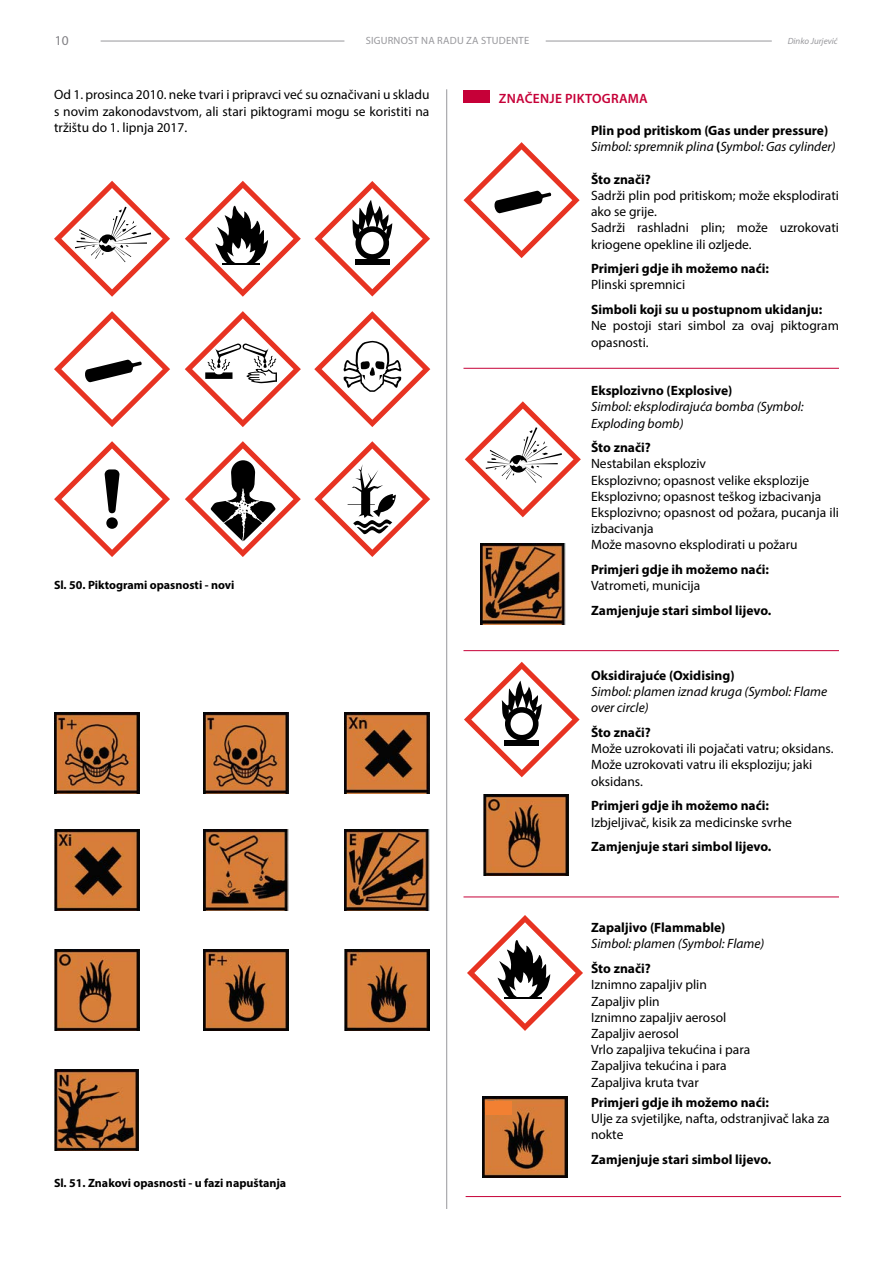
<style>
.page{position:relative;width:893px;height:1263px;background:#fff}
.page>*{position:absolute;margin:0;border:0;box-sizing:border-box;transform-origin:0 0}
.t1{font:13.5px/16.2px "Myriad Pro";color:#000}
.t2{font:700 13.5px "Myriad Pro";color:#000}
.t3{font:italic 13.5px/16.2px "Myriad Pro";color:#000}
.t4{font:600 13.5px "Myriad Pro";color:#c60038}
.t5{font:13.5px "Myriad Pro";color:#818084}
.t6{font:700 12px "Myriad Pro";color:#000}
.t7{font:10.5px "Myriad Pro";letter-spacing:.02em;color:#98989c}
.t8{font:italic 9px "Myriad Pro";color:#98989c}
.s1{font-weight:700;font-style:normal}
</style>
<div class="page">
<hr style="left:546px;top:41px;width:226px;height:1px;background:#98989c">
<hr style="left:446px;top:89px;width:1px;height:1120px;background:#98989c">
<hr style="left:101px;top:41px;width:243px;height:1px;background:#98989c">
<img style="left:55px;top:712px;width:85px;height:81px">
<img style="left:203px;top:712px;width:85px;height:81px">
<img style="left:344px;top:712px;width:85px;height:81px">
<img style="left:55px;top:830px;width:85px;height:81px">
<img style="left:203px;top:830px;width:85px;height:81px">
<img style="left:344px;top:830px;width:85px;height:81px">
<img style="left:55px;top:950px;width:85px;height:80px">
<img style="left:203px;top:950px;width:85px;height:80px">
<img style="left:344px;top:950px;width:85px;height:80px">
<img style="left:54px;top:1069px;width:85px;height:81px">
<svg style="left:54px;top:181px;width:116px;height:116px"></svg>
<svg style="left:185px;top:181px;width:116px;height:116px"></svg>
<hr style="left:222px;top:263px;width:38px;height:2px;background:#000">
<svg style="left:314px;top:181px;width:116px;height:115px"></svg>
<svg style="left:355px;top:226px;width:34px;height:34px"></svg>
<div style="left:361px;top:232px;width:22px;height:22px;background:#fff;border-radius:50%"></div>
<div style="left:355px;top:259px;width:35px;height:6px;background:#000"></div>
<svg style="left:54px;top:311px;width:116px;height:116px"></svg>
<svg style="left:185px;top:311px;width:116px;height:116px"></svg>
<svg style="left:314px;top:311px;width:116px;height:116px"></svg>
<svg style="left:54px;top:441px;width:116px;height:116px"></svg>
<svg style="left:185px;top:441px;width:116px;height:116px"></svg>
<svg style="left:314px;top:441px;width:116px;height:116px"></svg>
<img style="left:480px;top:543px;width:85px;height:81px">
<img style="left:483px;top:795px;width:85px;height:80px">
<img style="left:482px;top:1097px;width:85px;height:81px">
<svg style="left:464px;top:662px;width:116px;height:115px"></svg>
<div style="left:505px;top:707px;width:33px;height:33px;background:#000;border-radius:50%"></div>
<div style="left:511px;top:713px;width:22px;height:22px;background:#fff;border-radius:50%"></div>
<div style="left:504px;top:740px;width:35px;height:6px;background:#000"></div>
<svg style="left:465px;top:401px;width:116px;height:116px"></svg>
<svg style="left:467px;top:915px;width:116px;height:116px"></svg>
<hr style="left:505px;top:997px;width:37px;height:2px;background:#000">
<svg style="left:463px;top:142px;width:117px;height:116px"></svg>
<div style="left:463px;top:90px;width:27px;height:13px;background:#c60038"></div>
<hr style="left:463px;top:368px;width:376px;height:1px;background:#c60038">
<hr style="left:463px;top:897px;width:376px;height:1px;background:#c60038">
<hr style="left:466px;top:1196px;width:375px;height:1px;background:#c60038">
<hr style="left:463px;top:650px;width:376px;height:1px;background:#c60038">
<div style="left:485px;top:1101px;width:26px;height:13px;background:#f28032"></div>
<p class="t5" style="left:55px;top:32px;width:15px">10</p>
<p class="t7" style="left:366px;top:34px;width:165px">Sigurnost na radu za studente</p>
<p class="t8" style="left:788px;top:35px;width:52px">Dinko Jurjević</p>
<p class="t1" style="left:54px;top:87px;width:377px;text-align:justify">Od 1. prosinca 2010. neke tvari i pripravci već su označivani u skladu s novim zakonodavstvom, ali stari piktogrami mogu se koristiti na tržištu do 1. lipnja 2017.</p>
<p class="t6" style="left:54px;top:577px;width:182px">Sl. 50. Piktogrami opasnosti - novi</p>
<p class="t6" style="left:54px;top:1175px;width:234px">Sl. 51. Znakovi opasnosti - u fazi napuštanja</p>
<p class="t4" style="left:499px;top:90px;width:9px">ZNAČENJE</p>
<p class="t4" style="left:565px;top:90px;width:8px">PIKT</p>
<p class="t4" style="left:592px;top:90px;width:20px">OGRAMA</p>
<p class="t3" style="left:591px;top:122px;width:246px"><span class="s1">Plin pod pritiskom (Gas under pressure)<br></span>Simbol: spremnik plina <span class="s1">(</span>Symbol: Gas cylinder)</p>
<p class="t2" style="left:591px;top:170px;width:61px">Što znači?</p>
<p class="t1" style="left:591px;top:187px;width:249px">Sadrži plin pod pritiskom; može eksplodirati ako se grije.<br>Sadrži rashladni plin; može uzrokovati kriogene opekline ili ozljede.</p>
<p class="t2" style="left:591px;top:260px;width:179px">Primjeri gdje ih možemo naći:</p>
<p class="t1" style="left:591px;top:277px;width:96px">Plinski spremnici</p>
<p class="t2" style="left:591px;top:301px;width:233px">Simboli koji su u postupnom ukidanju:</p>
<p class="t1" style="left:591px;top:317px;width:249px">Ne postoji stari simbol za ovaj piktogram opasnosti.</p>
<p class="t2" style="left:591px;top:382px;width:143px">Eksplozivno (Explosive)</p>
<p class="t3" style="left:591px;top:398px;width:214px">Simbol: eksplodirajuća bomba (Symbol:<br>Exploding bomb)</p>
<p class="t2" style="left:591px;top:439px;width:61px">Što znači?</p>
<p class="t1" style="left:591px;top:456px;width:249px">Nestabilan eksploziv<br>Eksplozivno; opasnost velike eksplozije Eksplozivno; opasnost teškog izbacivanja Eksplozivno; opasnost od požara, pucanja ili izbacivanja<br>Može masovno eksplodirati u požaru</p>
<p class="t2" style="left:591px;top:561px;width:179px">Primjeri gdje ih možemo naći:</p>
<p class="t1" style="left:591px;top:577px;width:111px">Vatrometi, municija</p>
<p class="t2" style="left:591px;top:602px;width:182px">Zamjenjuje stari simbol lijevo.</p>
<p class="t2" style="left:591px;top:666px;width:145px">Oksidirajuće (Oxidising)</p>
<p class="t3" style="left:591px;top:683px;width:238px">Simbol: plamen iznad kruga (Symbol: Flame over circle)</p>
<p class="t2" style="left:591px;top:724px;width:61px">Što znači?</p>
<p class="t1" style="left:591px;top:740px;width:244px">Može uzrokovati ili pojačati vatru; oksidans.<br>Može uzrokovati vatru ili eksploziju; jaki oksidans.</p>
<p class="t2" style="left:591px;top:797px;width:179px">Primjeri gdje ih možemo naći:</p>
<p class="t1" style="left:591px;top:814px;width:202px">Izbjeljivač, kisik za medicinske svrhe</p>
<p class="t2" style="left:591px;top:838px;width:182px">Zamjenjuje stari simbol lijevo.</p>
<p class="t2" style="left:591px;top:919px;width:136px">Zapaljivo (Flammable)</p>
<p class="t3" style="left:591px;top:935px;width:175px">Simbol: plamen (Symbol: Flame)</p>
<p class="t2" style="left:591px;top:960px;width:61px">Što znači?</p>
<p class="t1" style="left:591px;top:976px;width:161px">Iznimno zapaljiv plin<br>Zapaljiv plin<br>Iznimno zapaljiv aerosol<br>Zapaljiv aerosol<br>Vrlo zapaljiva tekućina i para<br>Zapaljiva tekućina i para<br>Zapaljiva kruta tvar</p>
<p class="t2" style="left:591px;top:1094px;width:179px">Primjeri gdje ih možemo naći:</p>
<p class="t1" style="left:591px;top:1110px;width:240px">Ulje za svjetiljke, nafta, odstranjivač laka za nokte</p>
<p class="t2" style="left:591px;top:1151px;width:182px">Zamjenjuje stari simbol lijevo.</p>
</div>
